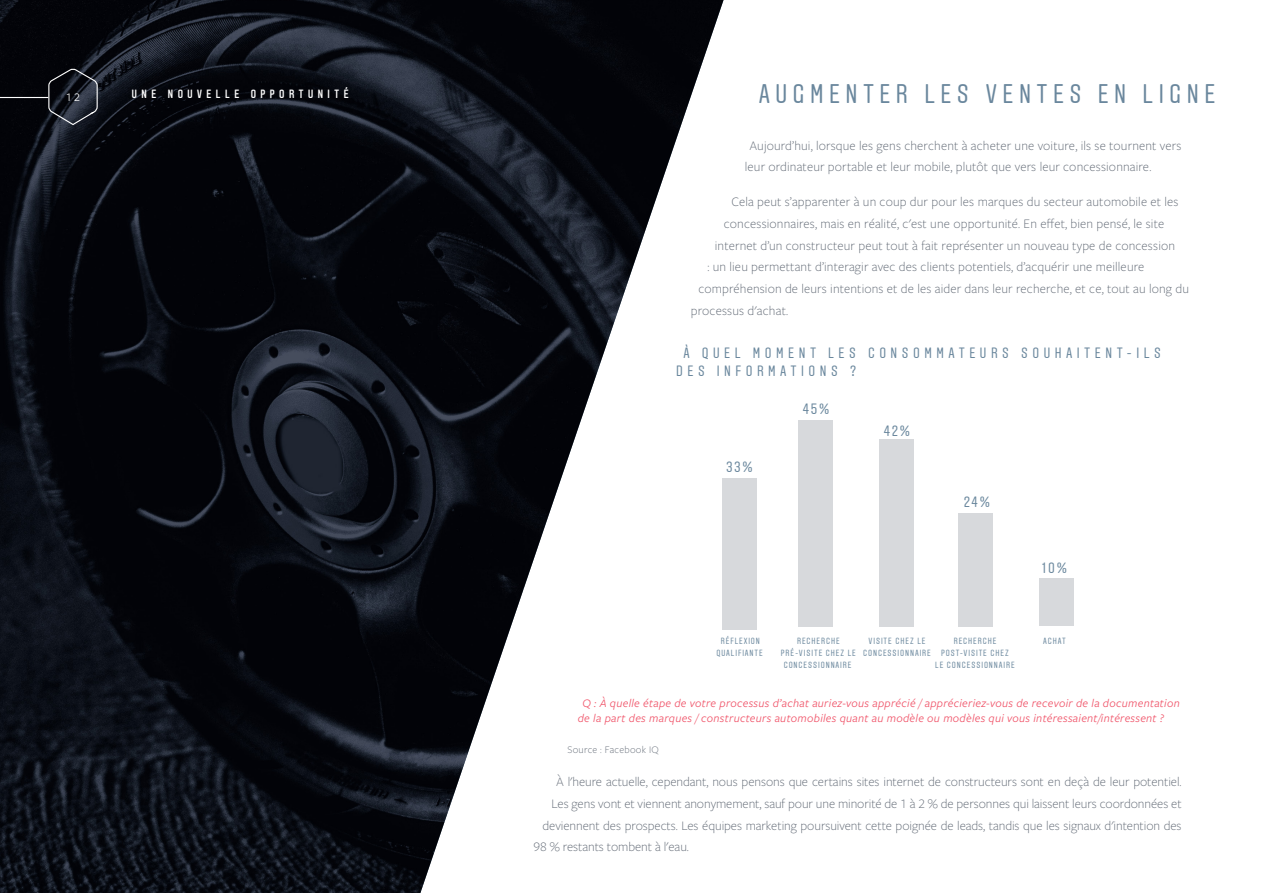
<style>
.page{position:relative;width:1263px;height:893px;background:#fff}
.page>*{position:absolute;margin:0;border:0;box-sizing:border-box;transform-origin:0 0}
.h2-light{font:27px "Aveny T";letter-spacing:.2em;color:#6a879d}
.h2-light-2{font:15px/18px "Aveny T";letter-spacing:.3em;color:#6a879d}
.p-dark{font:300 13.5px/21.8px "Freight Sans LF Pro";letter-spacing:.01em;color:#5e6672}
.p-dark-2{font:italic 12px/14.4px "Freight Sans LF Pro";letter-spacing:.025em;color:#f05469}
.t1{font:500 12px "Aveny T";letter-spacing:.375em;color:#fff}
.t2{font:12px "Freight Sans LF Pro";color:#fff}
.p-dark-3{font:300 10.5px "Freight Sans LF Pro";letter-spacing:.025em;color:#5e6672}
.h2-light-3{font:9px/12px "Aveny T";letter-spacing:.1em;color:#6a879d;text-align:center}
</style>
<div class="page">
<img style="left:0;top:0;width:723px;height:893px">
<svg style="left:48px;top:67px;width:50px;height:59px;background:#252932"></svg>
<hr style="left:0;top:97px;width:48px;height:1px;background:#fff">
<div style="left:722px;top:478px;width:34px;height:151px;background:#d7d9dc"></div>
<div style="left:799px;top:420px;width:34px;height:207px;background:#d7d9dc"></div>
<div style="left:879px;top:440px;width:35px;height:187px;background:#d7d9dc"></div>
<div style="left:958px;top:513px;width:34px;height:114px;background:#d7d9dc"></div>
<div style="left:1039px;top:578px;width:35px;height:48px;background:#d7d9dc"></div>
<p class="t2" style="left:66px;top:89px;width:16px">12</p>
<p class="t1" style="left:132px;top:87px;width:218px">UNE NOUVELLE OPPORTUNITÉ</p>
<p class="h2-light" style="left:759px;top:79px;width:458px">AUGMENTER LES VENTES EN LIGNE</p>
<p class="p-dark" style="left:745px;top:134px;width:438px;text-indent:4px">Aujourd’hui, lorsque les gens cherchent à acheter une voiture, ils se tournent vers leur ordinateur portable et leur mobile, plutôt que vers leur concessionnaire.</p>
<p class="p-dark" style="left:731px;top:190px;width:449px">Cela peut s’apparenter à un coup dur pour les marques du secteur automobile et les</p>
<p class="p-dark" style="left:724px;top:212px;width:442px">concessionnaires, mais en réalité, c'est une opportunité. En effet, bien pensé, le site</p>
<p class="p-dark" style="left:715px;top:234px;width:462px">internet d’un constructeur peut tout à fait représenter un nouveau type de concession</p>
<p class="p-dark" style="left:707px;top:255px;width:438px">: un lieu permettant d’interagir avec des clients potentiels, d’acquérir une meilleure</p>
<p class="p-dark" style="left:698px;top:277px;width:492px">compréhension de leurs intentions et de les aider dans leur recherche, et ce, tout au long du</p>
<p class="p-dark" style="left:691px;top:299px;width:99px">processus d'achat.</p>
<p class="h2-light-2" style="left:676px;top:344px;width:486px;text-indent:8px">À QUEL MOMENT LES CONSOMMATEURS SOUHAITENT-ILS<br>DES INFORMATIONS ?</p>
<p class="h2-light-2" style="left:726px;top:459px;width:28px">33%</p>
<p class="h2-light-2" style="left:803px;top:400px;width:29px">45%</p>
<p class="h2-light-2" style="left:883px;top:422px;width:28px">42%</p>
<p class="h2-light-2" style="left:964px;top:493px;width:28px">24%</p>
<p class="h2-light-2" style="left:1042px;top:560px;width:27px">10%</p>
<p class="h2-light-3" style="left:716px;top:635px;width:48px">RÉFLEXION<br>QUALIFIANTE</p>
<p class="h2-light-3" style="left:781px;top:635px;width:77px">RECHERCHE<br>PRÉ-VISITE CHEZ LE<br>CONCESSIONNAIRE</p>
<p class="h2-light-3" style="left:863px;top:635px;width:69px">VISITE CHEZ LE<br>CONCESSIONNAIRE</p>
<p class="h2-light-3" style="left:935px;top:635px;width:81px">RECHERCHE<br>POST-VISITE CHEZ<br>LE CONCESSIONNAIRE</p>
<p class="h2-light-3" style="left:1043px;top:635px;width:24px">ACHAT</p>
<p class="p-dark-2" style="left:578px;top:696px;width:603px;text-indent:4px">Q : À quelle étape de votre processus d’achat auriez-vous apprécié / apprécieriez-vous de recevoir de la documentation de la part des marques / constructeurs automobiles quant au modèle ou modèles qui vous intéressaient/intéressent ?</p>
<p class="p-dark-3" style="left:567px;top:743px;width:93px">Source : Facebook IQ</p>
<p class="p-dark" style="left:556px;top:770px;width:627px">À l'heure actuelle, cependant, nous pensons que certains sites internet de constructeurs sont en deçà de leur potentiel.</p>
<p class="p-dark" style="left:551px;top:792px;width:632px">Les gens vont et viennent anonymement, sauf pour une minorité de 1 à 2 % de personnes qui laissent leurs coordonnées et</p>
<p class="p-dark" style="left:542px;top:814px;width:641px">deviennent des prospects. Les équipes marketing poursuivent cette poignée de leads, tandis que les signaux d'intention des</p>
<p class="p-dark" style="left:533px;top:836px;width:157px">98 % restants tombent à l'eau.</p>
</div>
